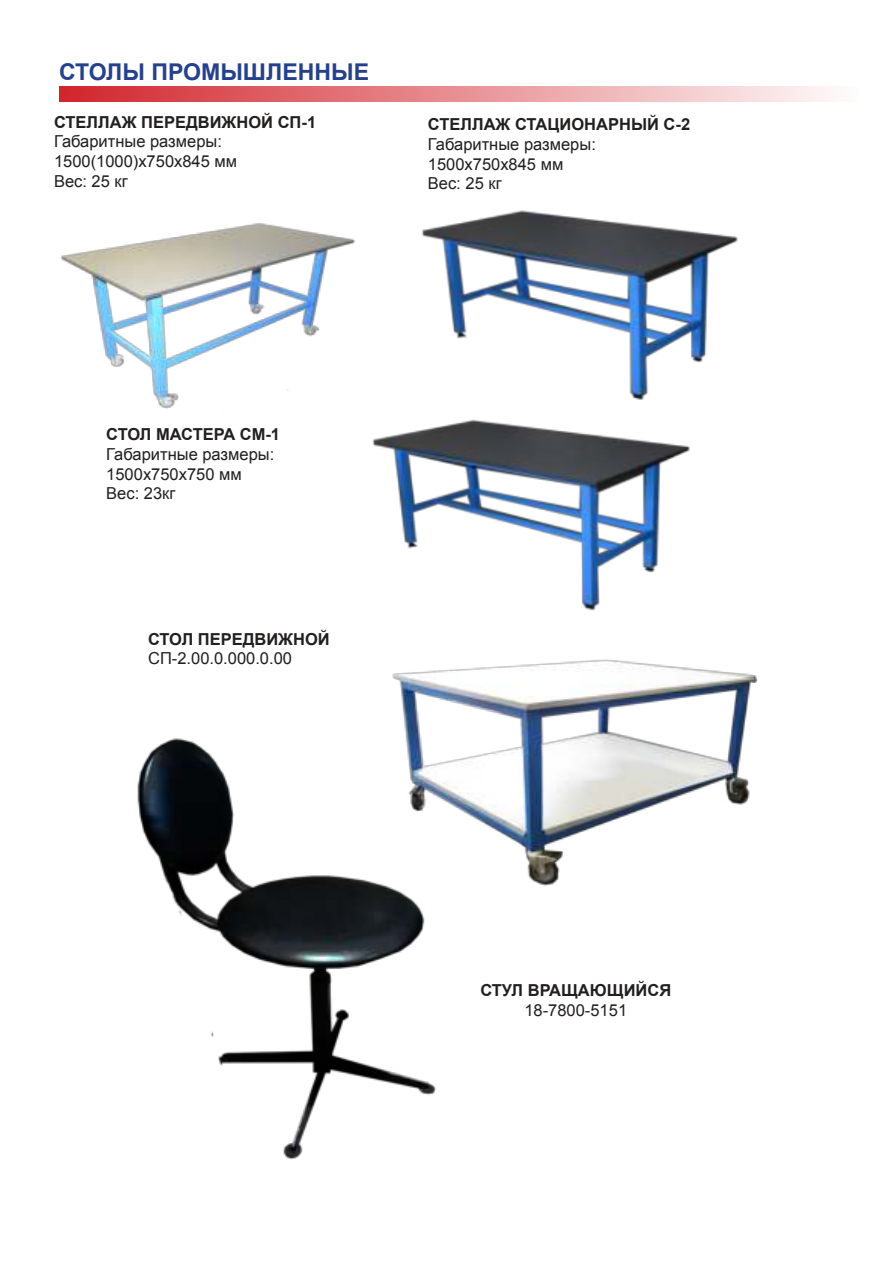
<style>
.page{position:relative;width:893px;height:1263px;background:#fff}
.page>*{position:absolute;margin:0;border:0;box-sizing:border-box;transform-origin:0 0}
.t1{font:700 23.1px "Arial";color:#24408e}
.t2{font:16.5px/19.8px "Arial";color:#221f1f}
.t3{font:700 16.5px "Arial";color:#221f1f}
.t4{font:700 16.5px "Arial";letter-spacing:-.025em;color:#221f1f}
</style>
<div class="page">
<div style="left:60px;top:86px;width:799px;height:16px;background:linear-gradient(to right,#d1252c,#fefcfc)"></div>
<img style="left:61px;top:223px;width:294px;height:186px">
<img style="left:421px;top:210px;width:317px;height:179px">
<img style="left:372px;top:389px;width:318px;height:222px">
<img style="left:392px;top:659px;width:365px;height:227px">
<img style="left:137px;top:697px;width:404px;height:463px">
<h1 class="t1" style="left:59px;top:57px;width:312px">СТОЛЫ ПРОМЫШЛЕННЫЕ</h1>
<p class="t3" style="left:54px;top:111px;width:264px">СТЕЛЛАЖ ПЕРЕДВИЖНОЙ СП-1</p>
<p class="t2" style="left:54px;top:132px;width:185px">Габаритные размеры:<br>1500(1000)х750х845 мм<br>Вес: 25 кг</p>
<p class="t3" style="left:428px;top:113px;width:264px">СТЕЛЛАЖ СТАЦИОНАРНЫЙ С-2</p>
<p class="t2" style="left:428px;top:134px;width:170px">Габаритные размеры:<br>1500х750х845 мм<br>Вес: 25 кг</p>
<p class="t4" style="left:106px;top:423px;width:175px">СТОЛ МАСТЕРА СМ-1</p>
<p class="t2" style="left:106px;top:444px;width:170px">Габаритные размеры:<br>1500х750х750 мм<br>Вес: 23кг</p>
<p class="t3" style="left:148px;top:628px;width:183px">СТОЛ ПЕРЕДВИЖНОЙ</p>
<p class="t2" style="left:148px;top:649px;width:145px">СП-2.00.0.000.0.00</p>
<p class="t3" style="left:480px;top:979px;width:192px">СТУЛ ВРАЩАЮЩИЙСЯ</p>
<p class="t2" style="left:524px;top:1000px;width:104px">18-7800-5151</p>
</div>
